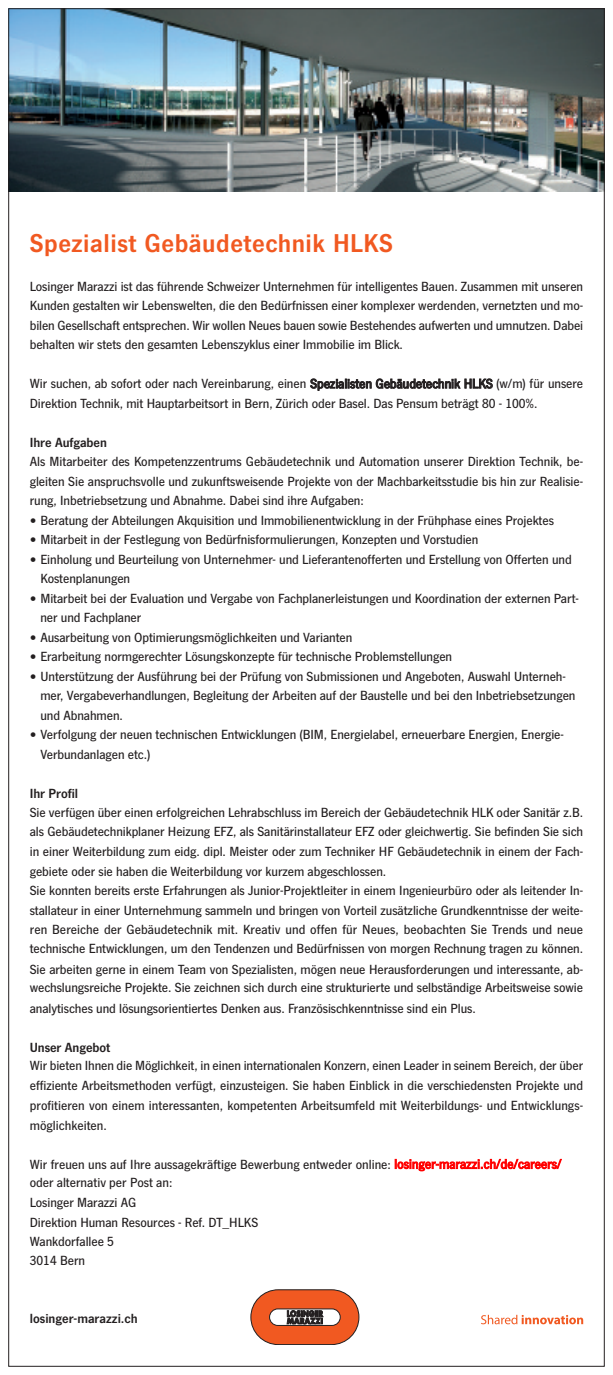
<style>
.page{position:relative;width:613px;height:1375px;background:#fff}
.page>*{position:absolute;margin:0;border:0;box-sizing:border-box;transform-origin:0 0}
.t1{font:700 26.25px "News Gothic Com";letter-spacing:.02em;color:#f15921}
.t2{font:500 13.5px/19.5px "News Gothic Com";letter-spacing:-.005em;color:#231f20}
.t3{font:700 13.5px "News Gothic Com";letter-spacing:-.005em;color:#231f20}
.s1{color:#f00}
</style>
<div class="page">
<img style="left:11px;top:11px;width:591px;height:180px">
<svg style="left:250px;top:1289px;width:109px;height:55px"></svg>
<svg style="left:481px;top:1314px;width:102px;height:10px"></svg>
<h1 class="t1" style="left:30px;top:228px;width:364px">Spezialist Gebäudetechnik HLKS</h1>
<p class="t2" style="left:30px;top:276px;width:554px;text-align:justify">Losinger Marazzi ist das führende Schweizer Unternehmen für intelligentes Bauen. Zusammen mit unseren Kunden gestalten wir Lebenswelten, die den Bedürfnissen einer komplexer werdenden, vernetzten und mo&shy;bilen Gesellschaft entsprechen. Wir wollen Neues bauen sowie Bestehendes aufwerten und umnutzen. Dabei behalten wir stets den gesamten Lebenszyklus einer Immobilie im Blick.</p>
<p class="t2" style="left:30px;top:374px;width:554px">Wir suchen, ab sofort oder nach Vereinbarung, einen Spezialisten Gebäudetechnik HLKS (w/m) für unsere<br>Direktion Technik, mit Hauptarbeitsort in Bern, Zürich oder Basel. Das Pensum beträgt 80 - 100%.</p>
<p class="t3" style="left:30px;top:435px;width:79px">Ihre Aufgaben</p>
<p class="t2" style="left:30px;top:452px;width:554px;text-align:justify">Als Mitarbeiter des Kompetenzzentrums Gebäudetechnik und Automation unserer Direktion Technik, be&shy;gleiten Sie anspruchsvolle und zukunftsweisende Projekte von der Machbarkeitsstudie bis hin zur Realisie&shy;rung, Inbetriebsetzung und Abnahme. Dabei sind ihre Aufgaben:</p>
<p class="t2" style="left:30px;top:510px;width:525px">• Beratung der Abteilungen Akquisition und Immobilienentwicklung in der Frühphase eines Projektes</p>
<p class="t2" style="left:30px;top:530px;width:450px">• Mitarbeit in der Festlegung von Bedürfnisformulierungen, Konzepten und Vorstudien</p>
<p class="t2" style="left:40px;top:549px;width:532px;text-indent:-11px">• Einholung und Beurteilung von Unternehmer- und Lieferantenofferten und Erstellung von Offerten und<br>Kostenplanungen</p>
<p class="t2" style="left:40px;top:588px;width:539px;text-indent:-11px">• Mitarbeit bei der Evaluation und Vergabe von Fachplanerleistungen und Koordination der externen Part&shy;ner und Fachplaner</p>
<p class="t2" style="left:30px;top:627px;width:324px">• Ausarbeitung von Optimierungsmöglichkeiten und Varianten</p>
<p class="t2" style="left:30px;top:647px;width:423px">• Erarbeitung normgerechter Lösungskonzepte für technische Problemstellungen</p>
<p class="t2" style="left:40px;top:666px;width:536px;text-indent:-11px">• Unterstützung der Ausführung bei der Prüfung von Submissionen und Angeboten, Auswahl Unterneh&shy;mer, Vergabeverhandlungen, Begleitung der Arbeiten auf der Baustelle und bei den Inbetriebsetzungen und Abnahmen.</p>
<p class="t2" style="left:40px;top:725px;width:524px;text-indent:-11px">• Verfolgung der neuen technischen Entwicklungen (BIM, Energielabel, erneuerbare Energien, Energie-<br>Verbundanlagen etc.)</p>
<p class="t3" style="left:30px;top:786px;width:50px">Ihr Profil</p>
<p class="t2" style="left:30px;top:802px;width:554px">Sie verfügen über einen erfolgreichen Lehrabschluss im Bereich der Gebäudetechnik HLK oder Sanitär z.B. als Gebäudetechnikplaner Heizung EFZ, als Sanitärinstallateur EFZ oder gleichwertig. Sie befinden Sie sich in einer Weiterbildung zum eidg. dipl. Meister oder zum Techniker HF Gebäudetechnik in einem der Fach&shy;gebiete oder sie haben die Weiterbildung vor kurzem abgeschlossen.<br>Sie konnten bereits erste Erfahrungen als Junior-Projektleiter in einem Ingenieurbüro oder als leitender In&shy;stallateur in einer Unternehmung sammeln und bringen von Vorteil zusätzliche Grundkenntnisse der weite&shy;ren Bereiche der Gebäudetechnik mit. Kreativ und offen für Neues, beobachten Sie Trends und neue technische Entwicklungen, um den Tendenzen und Bedürfnissen von morgen Rechnung tragen zu können.<br>Sie arbeiten gerne in einem Team von Spezialisten, mögen neue Herausforderungen und interessante, ab-</p>
<p class="t2" style="left:30px;top:977px;width:554px;line-height:20.2px">wechslungsreiche Projekte. Sie zeichnen sich durch eine strukturierte und selbständige Arbeitsweise sowie analytisches und lösungsorientiertes Denken aus. Französischkenntnisse sind ein Plus.</p>
<p class="t3" style="left:30px;top:1039px;width:82px">Unser Angebot</p>
<p class="t2" style="left:30px;top:1056px;width:554px;text-align:justify">Wir bieten Ihnen die Möglichkeit, in einen internationalen Konzern, einen Leader in seinem Bereich, der über effiziente Arbeitsmethoden verfügt, einzusteigen. Sie haben Einblick in die verschiedensten Projekte und profitieren von einem interessanten, kompetenten Arbeitsumfeld mit Weiterbildungs- und Entwicklungs&shy;möglichkeiten.</p>
<p class="t2" style="left:30px;top:1154px;width:532px;line-height:18.6px">Wir freuen uns auf Ihre aussagekräftige Bewerbung entweder online: <span class="s1">losinger-marazzi.ch/de/careers/ </span>oder alternativ per Post an:</p>
<p class="t2" style="left:30px;top:1193px;width:230px">Losinger Marazzi AG<br>Direktion Human Resources - Ref. DT_HLKS<br>Wankdorfallee 5<br>3014 Bern</p>
<p class="t3" style="left:30px;top:1310px;width:109px">losinger-marazzi.ch</p>
</div>
